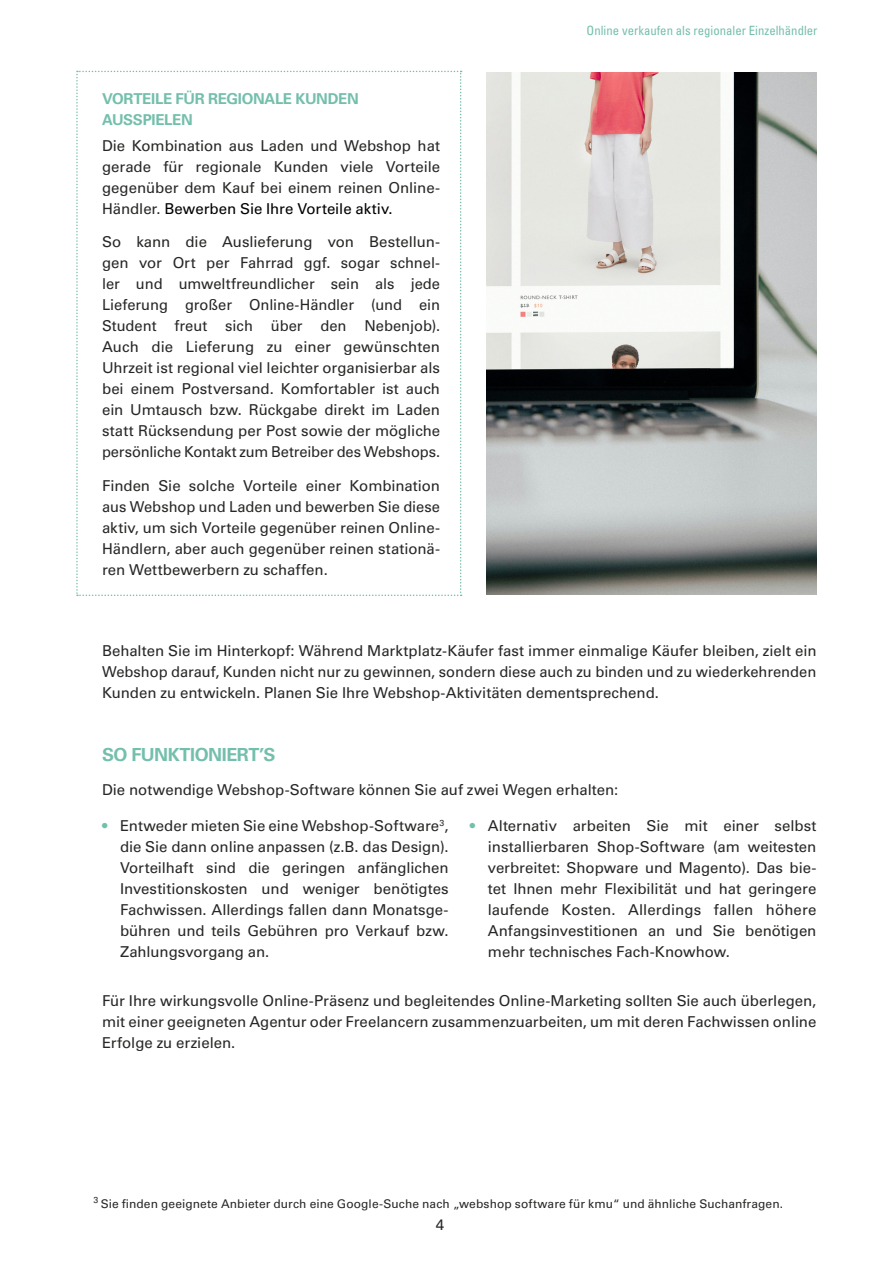
<style>
.page{position:relative;width:893px;height:1263px;background:#fff}
.page>*{position:absolute;margin:0;border:0;box-sizing:border-box;transform-origin:0 0}
.t1{font:700 18px "Univers LT Std";letter-spacing:-.025em;color:#74bfac}
.t2{font:15px/21px "Univers LT Std";letter-spacing:-.005em;color:#272726;text-align:justify}
.t3{font:700 15px/21px "Univers LT Std";letter-spacing:-.02em;color:#74bfac}
.t4{font:condensed 12.75px "Univers LT Std";color:#74bfac}
.t5{font:12px "Univers LT Std";letter-spacing:.005em;color:#272726}
.s1{color:#000}
.s2{color:#74bfac}
</style>
<div class="page">
<svg style="left:76px;top:71px;width:386px;height:525px"></svg>
<img style="left:486px;top:72px;width:330px;height:522px">
<p class="t3" style="left:102px;top:89px;width:258px">VORTEILE FÜR REGIONALE KUNDEN<br>AUSSPIELEN</p>
<p class="t2" style="left:102px;top:135px;width:340px">Die Kombination aus Laden und Webshop hat gerade für regionale Kunden viele Vorteile gegenüber dem Kauf bei einem reinen Online-Händler. <span class="s1">Bewerben Sie Ihre Vorteile aktiv.</span></p>
<p class="t2" style="left:102px;top:232px;width:340px">So kann die Auslieferung von Bestellun&shy;gen vor Ort per Fahrrad ggf. sogar schnel&shy;ler und umweltfreundlicher sein als jede Lieferung großer Online-Händler (und ein Student freut sich über den Nebenjob).<br>Auch die Lieferung zu einer gewünschten Uhrzeit ist regional viel leichter organisierbar als bei einem Postversand. Komfortabler ist auch ein Umtausch bzw. Rückgabe direkt im Laden statt Rücksendung per Post sowie der mögliche persönliche Kontakt zum Betreiber des Webshops.</p>
<p class="t2" style="left:102px;top:475px;width:340px">Finden Sie solche Vorteile einer Kombination aus Webshop und Laden und bewerben Sie diese aktiv, um sich Vorteile gegenüber reinen Online-Händlern, aber auch gegenüber reinen stationä&shy;ren Wettbewerbern zu schaffen.</p>
<p class="t4" style="left:587px;top:23px;width:232px">Online verkaufen als regionaler Einzelhändler</p>
<p class="t2" style="left:102px;top:640px;width:716px">Behalten Sie im Hinterkopf: Während Marktplatz-Käufer fast immer einmalige Käufer bleiben, zielt ein Webshop darauf, Kunden nicht nur zu gewinnen, sondern diese auch zu binden und zu wiederkehrenden Kunden zu entwickeln. Planen Sie Ihre Webshop-Aktivitäten dementsprechend.</p>
<p class="t1" style="left:102px;top:744px;width:175px">SO FUNKTIONIERT’S</p>
<p class="t2" style="left:102px;top:779px;width:518px">Die notwendige Webshop-Software können Sie auf zwei Wegen erhalten:</p>
<p class="t2" style="left:120px;top:815px;width:330px;text-indent:-18px"><span class="s2">•</span> Entweder mieten Sie eine Webshop-Software<sup>3</sup>, die Sie dann online anpassen (z.B. das Design).<br>Vorteilhaft sind die geringen anfänglichen Investitionskosten und weniger benötigtes Fachwissen. Allerdings fallen dann Monatsge&shy;bühren und teils Gebühren pro Verkauf bzw.<br>Zahlungsvorgang an.</p>
<p class="t2" style="left:488px;top:815px;width:330px;text-indent:-18px"><span class="s2">•</span> Alternativ arbeiten Sie mit einer selbst installierbaren Shop-Software (am weitesten verbreitet: Shopware und Magento). Das bie&shy;tet Ihnen mehr Flexibilität und hat geringere laufende Kosten. Allerdings fallen höhere Anfangsinvestitionen an und Sie benötigen mehr technisches Fach-Knowhow.</p>
<p class="t2" style="left:102px;top:990px;width:716px">Für Ihre wirkungsvolle Online-Präsenz und begleitendes Online-Marketing sollten Sie auch überlegen, mit einer geeigneten Agentur oder Freelancern zusammenzuarbeiten, um mit deren Fachwissen online Erfolge zu erzielen.</p>
<p class="t5" style="left:94px;top:1196px;width:691px"><sup>3</sup> Sie finden geeignete Anbieter durch eine Google-Suche nach „webshop software für kmu“ und ähnliche Suchanfragen.</p>
<p class="t2" style="left:436px;top:1214px;width:10px">4</p>
</div>
